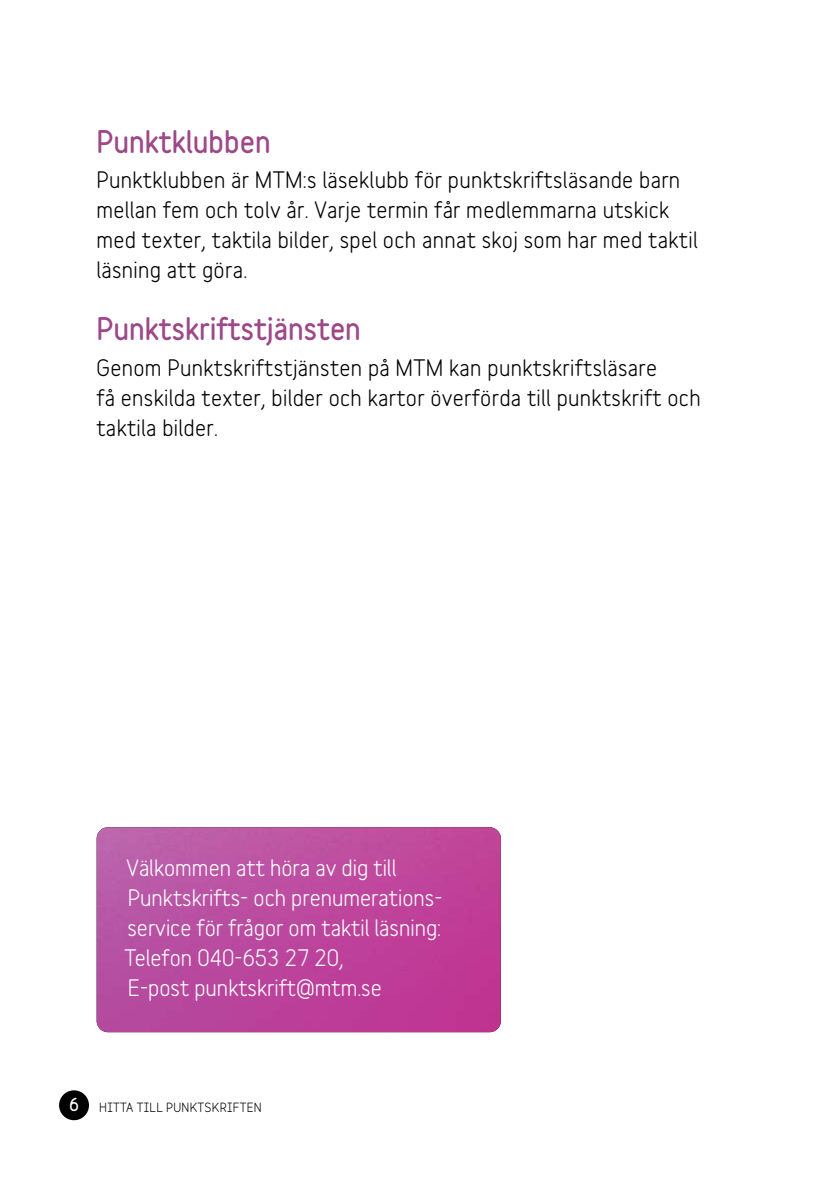
<style>
.page{position:relative;width:840px;height:1191px;background:#fff}
.page>*{position:absolute;margin:0;border:0;box-sizing:border-box;transform-origin:0 0}
.Mellanrubrik_1{font:900 28px "Variable";color:#9d4888}
.Bröd{font:700 21.4px/30px "Variable";letter-spacing:.015em;color:#000}
.Faktaruta_text{font:700 21.4px/30px "Variable";color:#fff}
.t1{font:900 16px "Variable";color:#fff}
.t2{font:700 12px "Variable";letter-spacing:.02em;color:#000}
</style>
<div class="page">
<div style="left:59px;top:1090px;width:30px;height:30px;background:#000;border-radius:50%"></div>
<img style="left:97px;top:827px;width:403px;height:205px">
<h2 class="Mellanrubrik_1" style="left:96px;top:120px;width:176px">Punktklubben</h2>
<p class="Bröd" style="left:96px;top:163px;width:585px">Punktklubben är MTM:s läseklubb för punktskriftsläsande barn</p>
<p class="Bröd" style="left:96px;top:193px;width:602px">mellan fem och tolv år. Varje termin får medlemmarna utskick med texter, taktila bilder, spel och annat skoj som har med taktil läsning att göra.</p>
<h2 class="Mellanrubrik_1" style="left:96px;top:307px;width:266px">Punktskriftstjänsten</h2>
<p class="Bröd" style="left:96px;top:351px;width:605px">Genom Punktskriftstjänsten på MTM kan punktskriftsläsare<br>få enskilda texter, bilder och kartor överförda till punktskrift och taktila bilder.</p>
<p class="Faktaruta_text" style="left:124px;top:850px;width:318px">Välkommen att höra av dig till<br>Punktskrifts- och prenumerations&shy;service för frågor om taktil läsning:<br>Telefon 040-653 27 20,<br>E-post punktskrift@mtm.se</p>
<p class="t1" style="left:69px;top:1092px;width:11px">6</p>
<p class="t2" style="left:99px;top:1097px;width:164px">HITTA TILL PUNKTSKRIFTEN</p>
</div>
